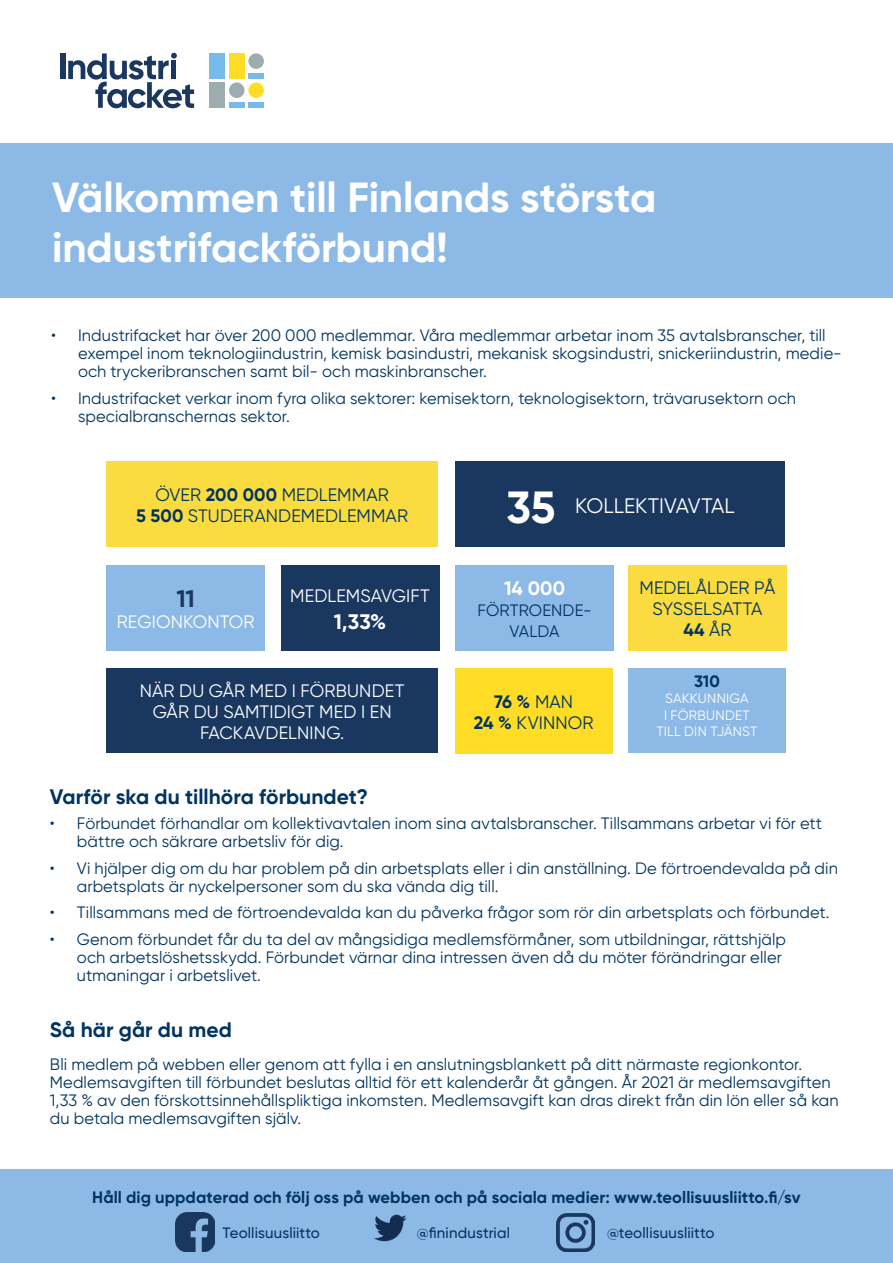
<style>
.page{position:relative;width:893px;height:1263px;background:#fff}
.page>*{position:absolute;margin:0;border:0;box-sizing:border-box;transform-origin:0 0}
.Valkoinen_numero{font:700 45px "Gilroy";color:#fff}
.Otsikko_Valkoinen_te{font:700 42px/49.5px "Gilroy";color:#fff}
.T-sininen_valkoinen{font:700 24px "Gilroy";color:#19375f}
.Alaotsikko{font:700 21px "Gilroy";color:#003460}
.T-sininen_valkoinen-2{font:21px "Gilroy";color:#fff}
.T-sininen_11pt_valko{font:700 21px "Gilroy";color:#fff}
.V-sininen_13pt_valko{font:700 19.5px "Gilroy";color:#fff}
.T-sininen_11pt_valko-2{font:18px/21px "Gilroy";letter-spacing:.005em;color:#fff;text-align:center}
.KeltainenPohja{font:18px/21px "Gilroy";letter-spacing:.005em;color:#003460;text-align:center}
.KeltainenPohja-2{font:700 18px "Gilroy";color:#003460}
.Leipäteksti{font:16.5px/18px "Gilroy";letter-spacing:.005em;color:#003460}
.Leipäteksti-2{font:700 16.5px "Gilroy";letter-spacing:.005em;color:#003460}
.KeltainenPohja-3{font:16.5px "Gilroy";letter-spacing:.005em;color:#003460}
.V-sininen_11pt_t-sin{font:700 16.5px "Gilroy";color:#003460}
.Somet{font:500 15px "Gilroy";letter-spacing:.01em;color:#003460}
.V-sininen_9pt_valkoi{font:13.5px/16.5px "Gilroy";letter-spacing:.02em;color:#fff;text-align:center}
.s1{font-weight:700}
.s2{font-weight:400}
</style>
<div class="page">
<div style="left:0;top:143px;width:893px;height:155px;background:#8cb9e6"></div>
<div style="left:0;top:1169px;width:893px;height:94px;background:#8cb9e6"></div>
<div style="left:248px;top:73px;width:16px;height:6px;background:#75bae8"></div>
<div style="left:248px;top:53px;width:16px;height:16px;background:#9dacb1;border-radius:50%"></div>
<div style="left:248px;top:82px;width:16px;height:16px;background:#ffdd27;border-radius:50%"></div>
<div style="left:210px;top:82px;width:15px;height:26px;background:#9dacb1"></div>
<div style="left:210px;top:53px;width:15px;height:26px;background:#75bae8"></div>
<div style="left:229px;top:53px;width:16px;height:26px;background:#ffdd27"></div>
<div style="left:248px;top:102px;width:16px;height:6px;background:#75bae8"></div>
<div style="left:229px;top:82px;width:16px;height:16px;background:#9dacb1;border-radius:50%"></div>
<div style="left:229px;top:102px;width:16px;height:6px;background:#75bae8"></div>
<div style="left:60px;top:53px;width:5px;height:26px;background:#19375f"></div>
<svg style="left:68px;top:53px;width:126px;height:56px"></svg>
<div style="left:106px;top:461px;width:332px;height:85px;background:#fadc41"></div>
<div style="left:455px;top:461px;width:329px;height:85px;background:#19375f"></div>
<div style="left:106px;top:566px;width:159px;height:85px;background:#8cb9e6"></div>
<div style="left:281px;top:566px;width:158px;height:85px;background:#19375f"></div>
<div style="left:628px;top:566px;width:159px;height:85px;background:#fadc41"></div>
<div style="left:455px;top:566px;width:159px;height:85px;background:#8cb9e6"></div>
<div style="left:106px;top:668px;width:332px;height:85px;background:#19375f"></div>
<div style="left:628px;top:668px;width:158px;height:85px;background:#8cb9e6"></div>
<div style="left:455px;top:669px;width:157px;height:85px;background:#ffdd27"></div>
<img style="left:175px;top:1212px;width:40px;height:39px">
<img style="left:374px;top:1214px;width:33px;height:28px">
<img style="left:557px;top:1213px;width:38px;height:38px">
<p class="Otsikko_Valkoinen_te" style="left:52px;top:173px;width:606px">Välkommen till Finlands största industrifackförbund!</p>
<p class="Leipäteksti" style="left:78px;top:326px;width:765px;text-indent:-27px">• Industrifacket har över 200 000 medlemmar. Våra medlemmar arbetar inom 35 avtalsbranscher, till exempel inom teknologiindustrin, kemisk basindustri, mekanisk skogsindustri, snickeriindustrin, medie&shy;och tryckeribranschen samt bil- och maskinbranscher.</p>
<p class="Leipäteksti" style="left:78px;top:389px;width:719px;text-indent:-27px">• Industrifacket verkar inom fyra olika sektorer: kemisektorn, teknologisektorn, trävarusektorn och specialbranschernas sektor.</p>
<p class="KeltainenPohja" style="left:156px;top:484px;width:235px">ÖVER <span class="s1">200 000</span> MEDLEMMAR</p>
<p class="KeltainenPohja" style="left:136px;top:505px;width:273px"><span class="s1">5 500</span> STUDERANDEMEDLEMMAR</p>
<p class="T-sininen_valkoinen" style="left:176px;top:584px;width:20px">11</p>
<p class="T-sininen_11pt_valko-2" style="left:117px;top:611px;width:139px">REGIONKONTOR</p>
<p class="T-sininen_11pt_valko-2" style="left:290px;top:585px;width:141px">MEDLEMSAVGIFT</p>
<p class="T-sininen_11pt_valko" style="left:334px;top:608px;width:54px">1,33%</p>
<p class="T-sininen_11pt_valko-2" style="left:140px;top:679px;width:266px">NÄR DU GÅR MED I FÖRBUNDET<br>GÅR DU SAMTIDIGT MED I EN<br>FACKAVDELNING.</p>
<p class="Valkoinen_numero" style="left:506px;top:479px;width:50px">35</p>
<p class="T-sininen_valkoinen-2" style="left:575px;top:493px;width:161px">KOLLEKTIVAVTAL</p>
<p class="V-sininen_13pt_valko" style="left:504px;top:576px;width:62px">14 000</p>
<p class="KeltainenPohja-3" style="left:477px;top:600px;width:116px">FÖRTROENDE-</p>
<p class="KeltainenPohja-3" style="left:510px;top:621px;width:51px">VALDA</p>
<p class="KeltainenPohja-2" style="left:494px;top:690px;width:81px">76 % <span class="s2">MAN</span></p>
<p class="KeltainenPohja" style="left:474px;top:712px;width:121px"><span class="s1">24 %</span> KVINNOR</p>
<p class="KeltainenPohja" style="left:639px;top:577px;width:137px">MEDELÅLDER PÅ<br>SYSSELSATTA</p>
<p class="KeltainenPohja-2" style="left:683px;top:619px;width:50px">44 <span class="s2">ÅR</span></p>
<p class="V-sininen_11pt_t-sin" style="left:694px;top:671px;width:27px">310</p>
<p class="V-sininen_9pt_valkoi" style="left:656px;top:690px;width:103px">SAKKUNNIGA<br>I FÖRBUNDET<br>TILL DIN TJÄNST</p>
<p class="Alaotsikko" style="left:50px;top:783px;width:320px">Varför ska du tillhöra förbundet?</p>
<p class="Leipäteksti" style="left:77px;top:814px;width:747px;text-indent:-27px">• Förbundet förhandlar om kollektivavtalen inom sina avtalsbranscher. Tillsammans arbetar vi för ett bättre och säkrare arbetsliv för dig.</p>
<p class="Leipäteksti" style="left:77px;top:859px;width:762px;text-indent:-27px">• Vi hjälper dig om du har problem på din arbetsplats eller i din anställning. De förtroendevalda på din arbetsplats är nyckelpersoner som du ska vända dig till.</p>
<p class="Leipäteksti" style="left:50px;top:903px;width:781px">• Tillsammans med de förtroendevalda kan du påverka frågor som rör din arbetsplats och förbundet.</p>
<p class="Leipäteksti" style="left:77px;top:930px;width:711px;text-indent:-27px">• Genom förbundet får du ta del av mångsidiga medlemsförmåner, som utbildningar, rättshjälp och arbetslöshetsskydd. Förbundet värnar dina intressen även då du möter förändringar eller utmaningar i arbetslivet.</p>
<p class="Alaotsikko" style="left:50px;top:1017px;width:183px">Så här går du med</p>
<p class="Leipäteksti" style="left:50px;top:1055px;width:790px">Bli medlem på webben eller genom att fylla i en anslutningsblankett på ditt närmaste regionkontor.<br>Medlemsavgiften till förbundet beslutas alltid för ett kalenderår åt gången. År 2021 är medlemsavgiften 1,33 % av den förskottsinnehållspliktiga inkomsten. Medlemsavgift kan dras direkt från din lön eller så kan du betala medlemsavgiften själv.</p>
<p class="Leipäteksti-2" style="left:92px;top:1186px;width:710px">Håll dig uppdaterad och följ oss på webben och på sociala medier: www.teollisuusliitto.fi/sv</p>
<p class="Somet" style="left:223px;top:1223px;width:99px">Teollisuusliitto</p>
<p class="Somet" style="left:417px;top:1223px;width:95px">@finindustrial</p>
<p class="Somet" style="left:607px;top:1223px;width:109px">@teollisuusliitto</p>
</div>
